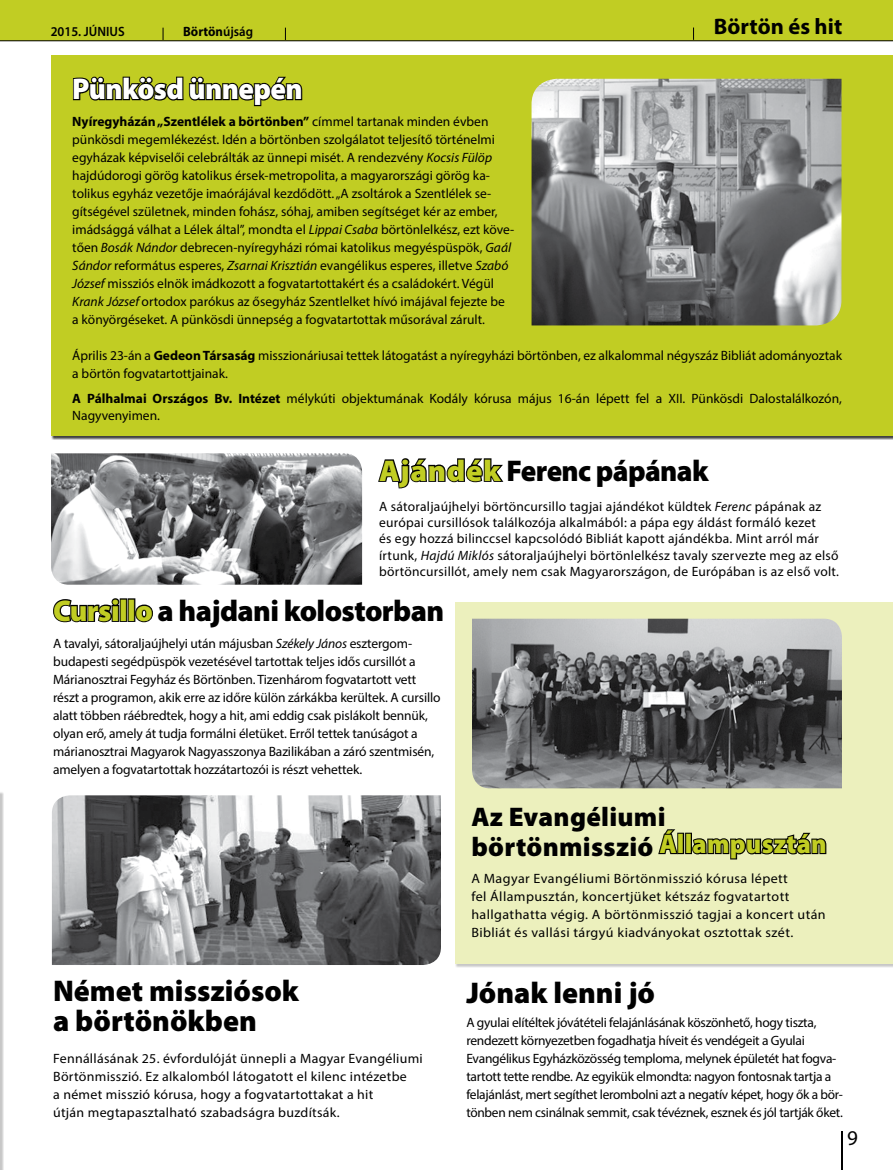
<style>
.page{position:relative;width:893px;height:1170px;background:#fff}
.page>*{position:absolute;margin:0;border:0;box-sizing:border-box;transform-origin:0 0}
.t1{font:900 30px/30px "Myriad Pro";color:#000}
.t2{font:900 30px "Myriad Pro";letter-spacing:-.02em;color:#000}
.t3{font:900 30px "Myriad Pro";letter-spacing:-.02em;color:#000;scale:.96 1}
.t4{font:900 30px "Myriad Pro";letter-spacing:-.02em;color:#fff;scale:.96 1}
.t5{font:900 27px/30px "Myriad Pro";letter-spacing:.01em;color:#000}
.t6{font:700 22.5px "Myriad Pro";color:#000}
.t7{font:21px "Myriad Pro";color:#000}
.t8{font:13.5px/18px "Myriad Pro";color:#000}
.t9{font:13.5px/16.2px "Myriad Pro";letter-spacing:.02em;color:#000}
.t10{font:13.5px/18px "Myriad Pro";letter-spacing:-.02em;color:#000}
.t11{font:13.5px/18px "Myriad Pro";letter-spacing:.03em;color:#000;scale:1.04 1}
.t12{font:600 13.5px "Myriad Pro";color:#000;scale:.95 1}
.t13{font:700 13.5px "Myriad Pro";color:#000;scale:.95 1}
.s1{font-weight:600}
.s2{font-weight:700}
.s3{font-style:italic}
.s4{color:#c1cd23}
</style>
<div class="page">
<div style="left:51px;top:55px;width:842px;height:381px;background:#c1cd23"></div>
<hr style="left:0;top:791px;width:4px;height:378px;background:#000;opacity:.75">
<hr style="left:0;top:791px;width:1px;height:378px;background:#c1cd23">
<div style="left:455px;top:602px;width:438px;height:361px;background:#ecf0bd"></div>
<div style="left:0;top:0;width:893px;height:40px;background:#c1cd23"></div>
<svg style="left:693px;top:28px;width:1px;height:12px"></svg>
<svg style="left:163px;top:28px;width:1px;height:12px"></svg>
<svg style="left:285px;top:28px;width:1px;height:12px"></svg>
<hr style="left:0;top:40px;width:893px;height:1px;background:#000">
<hr style="left:841px;top:1131px;width:2px;height:38px;background:#000">
<svg style="left:53px;top:598px;width:67px;height:25px"></svg>
<div style="left:120px;top:598px;width:7px;height:24px;border:2px solid #000"></div>
<div style="left:128px;top:598px;width:7px;height:24px;border:2px solid #000"></div>
<svg style="left:134px;top:603px;width:19px;height:20px"></svg>
<svg style="left:72px;top:76px;width:231px;height:31px"></svg>
<svg style="left:658px;top:829px;width:21px;height:26px"></svg>
<div style="left:677px;top:832px;width:7px;height:22px;border:2px solid #000"></div>
<div style="left:685px;top:832px;width:7px;height:22px;border:2px solid #000"></div>
<svg style="left:691px;top:832px;width:136px;height:28px"></svg>
<img style="left:531px;top:79px;width:310px;height:246px">
<img style="left:472px;top:618px;width:370px;height:170px">
<img style="left:52px;top:795px;width:389px;height:169px">
<svg style="left:377px;top:436px;width:128px;height:53px"></svg>
<img style="left:51px;top:453px;width:311px;height:131px">
<p class="t12" style="left:51px;top:23px;width:79px">2015. JÚNIUS</p>
<p class="t13" style="left:183px;top:22px;width:75px">Börtön<span class="s1">újság</span></p>
<h3 class="t6" style="left:714px;top:12px;width:130px">Börtön és hit</h3>
<h1 class="t4" style="left:72px;top:69px;width:242px">Pünkösd ünnepén</h1>
<p class="t8" style="left:72px;top:112px;width:444px"><span class="s2">Nyíregyházán „Szentlélek a börtönben”</span> címmel tartanak minden évben pünkösdi megemlékezést. Idén a börtönben szolgálatot teljesítő történelmi egyházak képviselői celebrálták az ünnepi misét. A rendezvény <span class="s3">Kocsis Fülöp </span>hajdúdorogi görög katolikus érsek-metropolita, a magyarországi görög ka&shy;tolikus egyház vezetője imaórájával kezdődött. „A zsoltárok a Szentlélek se&shy;gítségével születnek, minden fohász, sóhaj, amiben segítséget kér az ember, imádsággá válhat a Lélek által”, mondta el <span class="s3">Lippai Csaba</span> börtönlelkész, ezt köve&shy;tően <span class="s3">Bosák Nándor</span> debrecen-nyíregyházi római katolikus megyéspüspök, <span class="s3">Gaál Sándor</span> református esperes, <span class="s3">Zsarnai Krisztián</span> evangélikus esperes, illetve <span class="s3">Szabó József</span> missziós elnök imádkozott a fogvatartottakért és a családokért. Végül <span class="s3">Krank József</span> ortodox parókus az ősegyház Szentlelket hívó imájával fejezte be a könyörgéseket. A pünkösdi ünnepség a fogvatartottak műsorával zárult.</p>
<p class="t8" style="left:72px;top:346px;width:771px">Április 23-án a <span class="s2">Gedeon Társaság</span> misszionáriusai tettek látogatást a nyíregyházi börtönben, ez alkalommal négyszáz Bibliát adományoztak a börtön fogvatartottjainak.</p>
<p class="t8" style="left:72px;top:390px;width:771px;line-height:16.2px"><span class="s2">A Pálhalmai Országos Bv. Intézet</span> mélykúti objektumának Kodály kórusa május 16-án lépett fel a XII. Pünkösdi Dalostalálkozón,<br>Nagyvenyimen.</p>
<h1 class="t3" style="left:379px;top:450px;width:345px"><span class="s4">Ajándék</span> Ferenc pápának</h1>
<p class="t9" style="left:379px;top:498px;width:461px">A sátoraljaújhelyi börtöncursillo tagjai ajándékot küldtek <span class="s3">Ferenc</span> pápának az európai cursillósok találkozója alkalmából: a pápa egy áldást formáló kezet<br>és egy hozzá bilinccsel kapcsolódó Bibliát kapott ajándékba. Mint arról már írtunk, <span class="s3">Hajdú Miklós</span> sátoraljaújhelyi börtönlelkész tavaly szervezte meg az első börtöncursillót, amely nem csak Magyarországon, de Európában is az első volt.</p>
<h1 class="t2" style="left:53px;top:590px;width:392px"><span class="s4">Cursillo</span> a hajdani kolostorban</h1>
<p class="t8" style="left:53px;top:634px;width:389px">A tavalyi, sátoraljaújhelyi után májusban <span class="s3">Székely János</span> esztergom&shy;budapesti segédpüspök vezetésével tartottak teljes idős cursillót a Márianosztrai Fegyház és Börtönben. Tizenhárom fogvatartott vett részt a programon, akik erre az időre külön zárkákba kerültek. A cursillo alatt többen ráébredtek, hogy a hit, ami eddig csak pislákolt bennük, olyan erő, amely át tudja formálni életüket. Erről tettek tanúságot a márianosztrai Magyarok Nagyasszonya Bazilikában a záró szentmisén, amelyen a fogvatartottak hozzátartozói is részt vehettek.</p>
<h1 class="t1" style="left:53px;top:974px;width:247px">Német missziósok a börtönökben</h1>
<p class="t9" style="left:53px;top:1048px;width:371px;line-height:18px">Fennállásának 25. évfordulóját ünnepli a Magyar Evangéliumi Börtönmisszió. Ez alkalomból látogatott el kilenc intézetbe<br>a német misszió kórusa, hogy a fogvatartottakat a hit<br>útján megtapasztalható szabadságra buzdítsák.</p>
<h2 class="t5" style="left:471px;top:800px;width:357px">Az Evangéliumi börtönmisszió <span class="s4">Állampusztán</span></h2>
<p class="t11" style="left:471px;top:868px;width:342px">A Magyar Evangéliumi Börtönmisszió kórusa lépett<br>fel Állampusztán, koncertjüket kétszáz fogvatartott hallgathatta végig. A börtönmisszió tagjai a koncert után Bibliát és vallási tárgyú kiadványokat osztottak szét.</p>
<h1 class="t1" style="left:466px;top:976px;width:190px">Jónak lenni jó</h1>
<p class="t10" style="left:466px;top:1012px;width:378px">A gyulai elítéltek jóvátételi felajánlásának köszönhető, hogy tiszta, rendezett környezetben fogadhatja híveit és vendégeit a Gyulai Evangélikus Egyházközösség temploma, melynek épületét hat fogva&shy;tartott tette rendbe. Az egyikük elmondta: nagyon fontosnak tartja a felajánlást, mert segíthet lerombolni azt a negatív képet, hogy ők a bör&shy;tönben nem csinálnak semmit, csak tévéznek, esznek és jól tartják őket.</p>
<h3 class="t7" style="left:847px;top:1125px;width:12px">9</h3>
</div>
